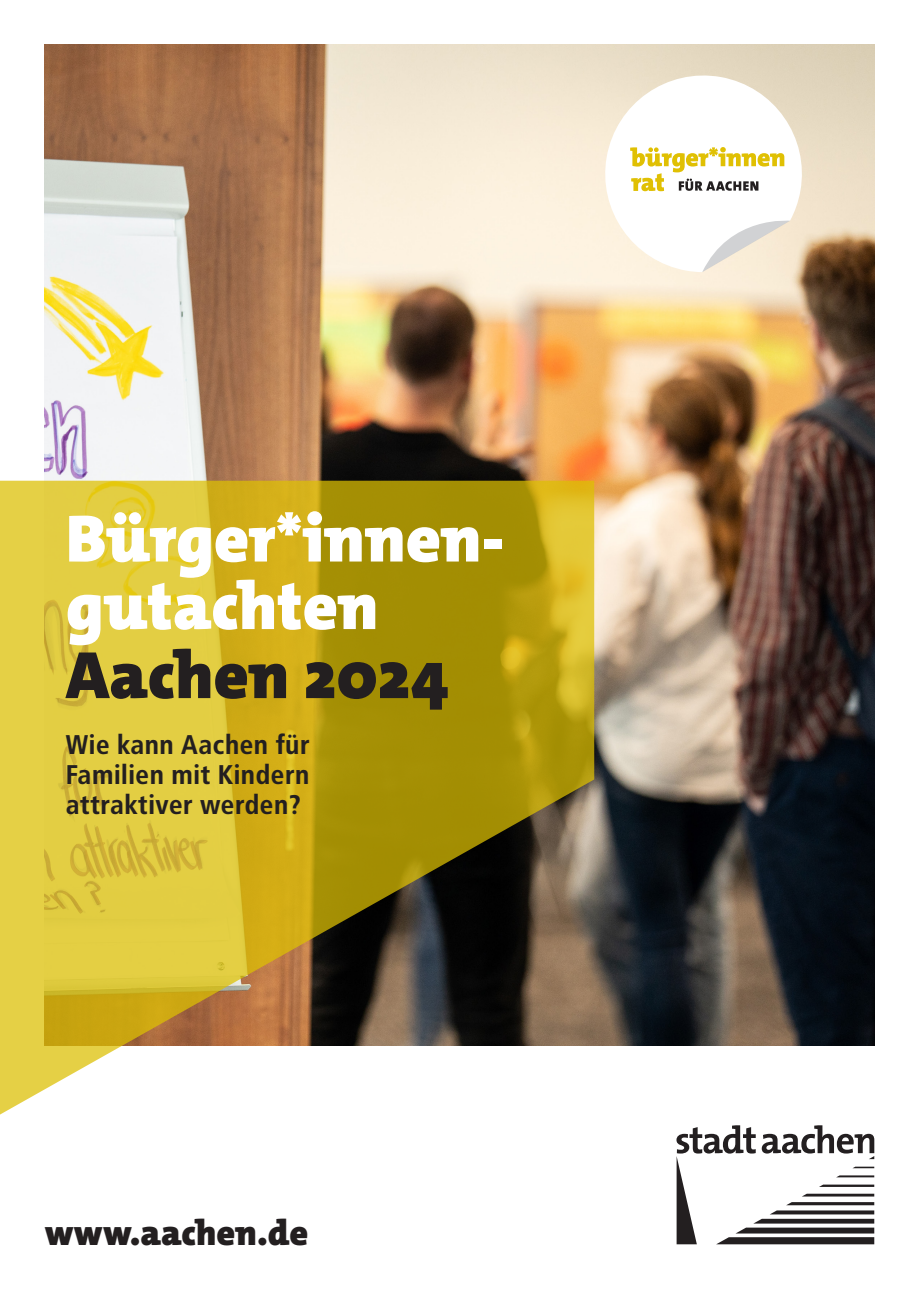
<style>
.page{position:relative;width:919px;height:1289px;background:#fff}
.page>*{position:absolute;margin:0;border:0;box-sizing:border-box;transform-origin:0 0}
.Titel_weiß{font:900 67.5px "The Mix C5";color:#fff}
.Titel_schwarz{font:900 67.5px "The Mix C5";color:#231f20}
.Internetadresse{font:900 36px "The Mix C5";color:#231f20}
.t1{font:700 27px "Transit Pro";color:#231f20}
</style>
<div class="page">
<img style="left:45px;top:45px;width:829px;height:1000px">
<svg style="left:0;top:480px;width:594px;height:634px;background:#bba63b"></svg>
<svg style="left:676px;top:1125px;width:198px;height:119px"></svg>
<svg style="left:605px;top:75px;width:196px;height:197px"></svg>
<p class="Titel_weiß" style="left:66px;top:495px;width:440px">Bürger*innen-</p>
<p class="Titel_weiß" style="left:66px;top:563px;width:314px">gutachten</p>
<p class="Titel_schwarz" style="left:66px;top:632px;width:384px">Aachen 2024</p>
<p class="t1" style="left:66px;top:728px;width:246px">Wie kann Aachen für</p>
<p class="t1" style="left:66px;top:758px;width:245px">Familien mit Kindern</p>
<p class="t1" style="left:66px;top:788px;width:237px">attraktiver werden?</p>
<p class="Internetadresse" style="left:45px;top:1209px;width:265px">www.aachen.de</p>
</div>
